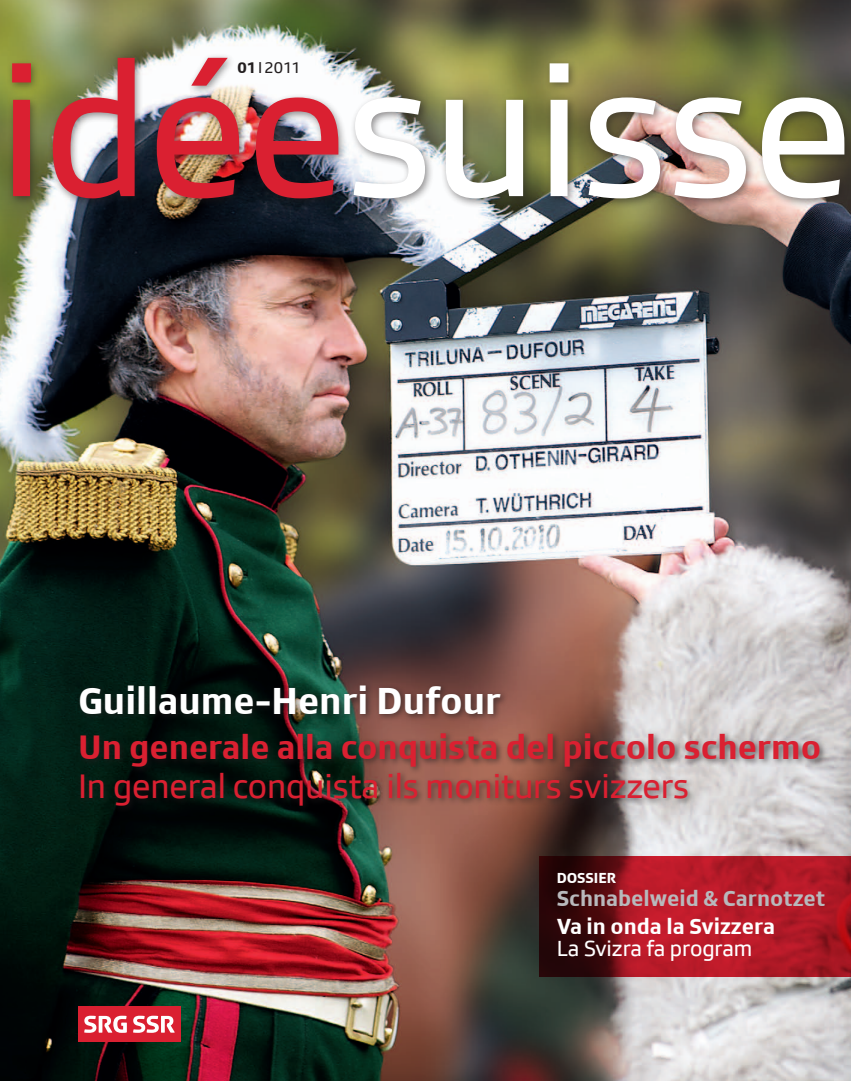
<style>
.page{position:relative;width:851px;height:1081px;background:#fff}
.page>*{position:absolute;margin:0;border:0;box-sizing:border-box;transform-origin:0 0}
.Mediabox_Titel{font:190.62px "SRGSSR Type";letter-spacing:-.005em;color:#fff}
.Headline_18pt___Deut{font:700 38.75px "SRGSSR Type";color:#fff}
.Headline_18pt___Deut-2{font:700 35px "SRGSSR Type";color:#da2031}
.Headline_18pt___Fran{font:35px "SRGSSR Type";letter-spacing:-.005em;color:#da2031}
.Headline_18pt___Deut-3{font:700 22.5px "SRGSSR Type";color:#b8b9bc}
.Headline_18pt___Deut-4{font:700 22.5px "SRGSSR Type";color:#fff}
.Headline_18pt___Fran-2{font:22.5px "SRGSSR Type";letter-spacing:-.005em;color:#fff}
.t1{font:16.25px "SRGSSR Type";color:#231f20}
.Headline_18pt___Deut-5{font:700 15px "SRGSSR Type";color:#fff}
.s1{color:#da2031}
.s2{font-weight:700}
</style>
<div class="page">
<img style="left:0;top:0;width:850px;height:1081px">
<div style="left:78px;top:1006px;width:103px;height:36px;background:#da2031"></div>
<svg style="left:84px;top:1015px;width:43px;height:18px"></svg>
<svg style="left:133px;top:1015px;width:42px;height:18px"></svg>
<div style="left:76px;top:682px;width:751px;height:131px;background:#231f20;opacity:.6"></div>
<svg style="left:539px;top:856px;width:311px;height:121px;background:#94141f"></svg>
<div style="left:7px;top:52px;width:843px;height:156px;background:#231f20;opacity:.5"></div>
<p class="Mediabox_Titel" style="left:-1px;top:24px;width:855px"><span class="s1">idée</span>suisse</p>
<p class="t1" style="left:237px;top:59px;width:65px"><span class="s2">01</span>I2011</p>
<p class="Headline_18pt___Deut" style="left:78px;top:677px;width:424px">Guillaume-Henri Dufour</p>
<p class="Headline_18pt___Deut-2" style="left:78px;top:726px;width:744px">Un generale alla conquista del piccolo schermo</p>
<p class="Headline_18pt___Fran" style="left:78px;top:766px;width:612px">In general conquista ils moniturs svizzers</p>
<p class="Headline_18pt___Deut-5" style="left:556px;top:869px;width:61px">DOSSIER</p>
<p class="Headline_18pt___Deut-3" style="left:556px;top:884px;width:270px">Schnabelweid &amp; Carnotzet</p>
<p class="Headline_18pt___Deut-4" style="left:556px;top:912px;width:220px">Va in onda la Svizzera</p>
<p class="Headline_18pt___Fran-2" style="left:556px;top:936px;width:197px">La Svizra fa program</p>
</div>
